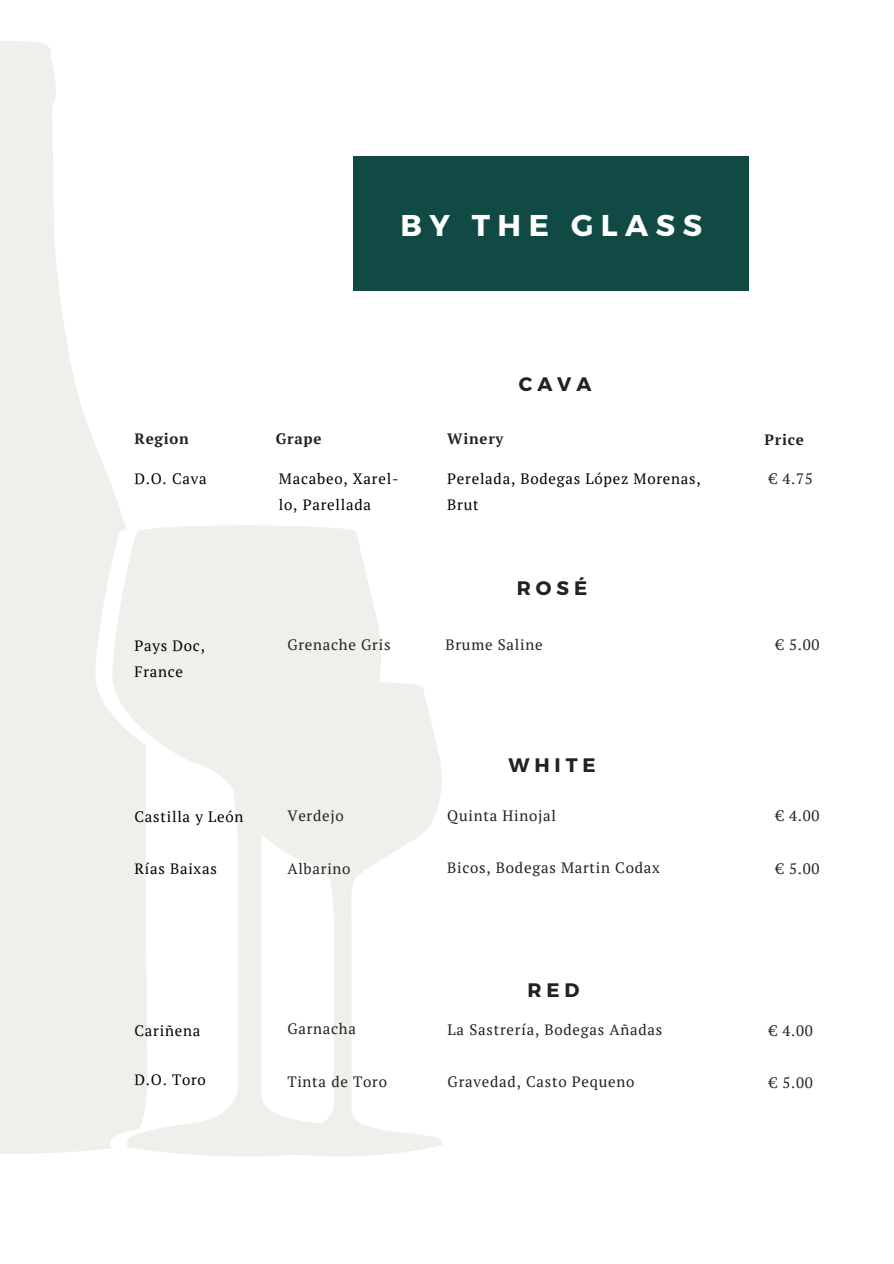
<style>
.page{position:relative;width:894px;height:1264px;background:#fff}
.page>*{position:absolute;margin:0;border:0;box-sizing:border-box;transform-origin:0 0}
.t1{font:700 30px "Montserrat";letter-spacing:.25em;color:#fff}
.t2{font:700 19.5px "Montserrat";letter-spacing:.25em;color:#222}
.t3{font:15px "PT Serif";letter-spacing:.05em;color:#222}
.t4{font:15px/26.1px "PT Serif";letter-spacing:.05em;color:#000}
.t5{font:700 15px "PT Serif";letter-spacing:.05em;color:#222}
</style>
<div class="page">
<svg style="left:394px;top:683px;width:48px;height:471px"></svg>
<svg style="left:150px;top:525px;width:244px;height:631px;fill:#eef1eb"></svg>
<svg style="left:0;top:41px;width:150px;height:1113px;fill:#eef1eb"></svg>
<div style="left:353px;top:157px;width:396px;height:134px;background:#114a44"></div>
<p class="t1" style="left:400px;top:206px;width:303px">BY THE GLASS</p>
<p class="t2" style="left:519px;top:371px;width:74px">CAVA</p>
<p class="t5" style="left:134px;top:428px;width:56px">Region</p>
<p class="t5" style="left:276px;top:428px;width:47px">Grape</p>
<p class="t4" style="left:134px;top:465px;width:74px">D.O. Cava</p>
<p class="t5" style="left:447px;top:428px;width:58px">Winery</p>
<p class="t5" style="left:764px;top:429px;width:41px">Price</p>
<p class="t4" style="left:447px;top:465px;width:255px">Perelada, Bodegas López Morenas,</p>
<p class="t4" style="left:447px;top:491px;width:33px">Brut</p>
<p class="t4" style="left:279px;top:465px;width:121px">Macabeo, Xarel&shy;lo, Parellada</p>
<p class="t3" style="left:769px;top:468px;width:45px">€ 4.75</p>
<p class="t4" style="left:134px;top:632px;width:72px">Pays Doc,<br>France</p>
<p class="t3" style="left:287px;top:635px;width:105px">Grenache Gris</p>
<p class="t4" style="left:134px;top:802px;width:110px">Castilla y León</p>
<p class="t4" style="left:134px;top:855px;width:84px">Rías Baixas</p>
<p class="t3" style="left:287px;top:805px;width:58px">Verdejo</p>
<p class="t3" style="left:287px;top:858px;width:65px">Albarino</p>
<p class="t4" style="left:134px;top:1017px;width:67px">Cariñena</p>
<p class="t4" style="left:134px;top:1066px;width:73px">D.O. Toro</p>
<p class="t3" style="left:287px;top:1018px;width:70px">Garnacha</p>
<p class="t3" style="left:287px;top:1071px;width:101px">Tinta de Toro</p>
<p class="t2" style="left:517px;top:575px;width:72px">ROSÉ</p>
<p class="t3" style="left:445px;top:634px;width:99px">Brume Saline</p>
<p class="t3" style="left:775px;top:634px;width:45px">€ 5.00</p>
<p class="t2" style="left:508px;top:752px;width:89px">WHITE</p>
<p class="t3" style="left:447px;top:805px;width:110px">Quinta Hinojal</p>
<p class="t3" style="left:447px;top:857px;width:214px">Bicos, Bodegas Martin Codax</p>
<p class="t2" style="left:527px;top:977px;width:53px">RED</p>
<p class="t3" style="left:447px;top:1019px;width:216px">La Sastrería, Bodegas Añadas</p>
<p class="t3" style="left:447px;top:1071px;width:188px">Gravedad, Casto Pequeno</p>
<p class="t3" style="left:775px;top:805px;width:45px">€ 4.00</p>
<p class="t3" style="left:775px;top:858px;width:45px">€ 5.00</p>
<p class="t3" style="left:769px;top:1020px;width:45px">€ 4.00</p>
<p class="t3" style="left:769px;top:1072px;width:45px">€ 5.00</p>
</div>
